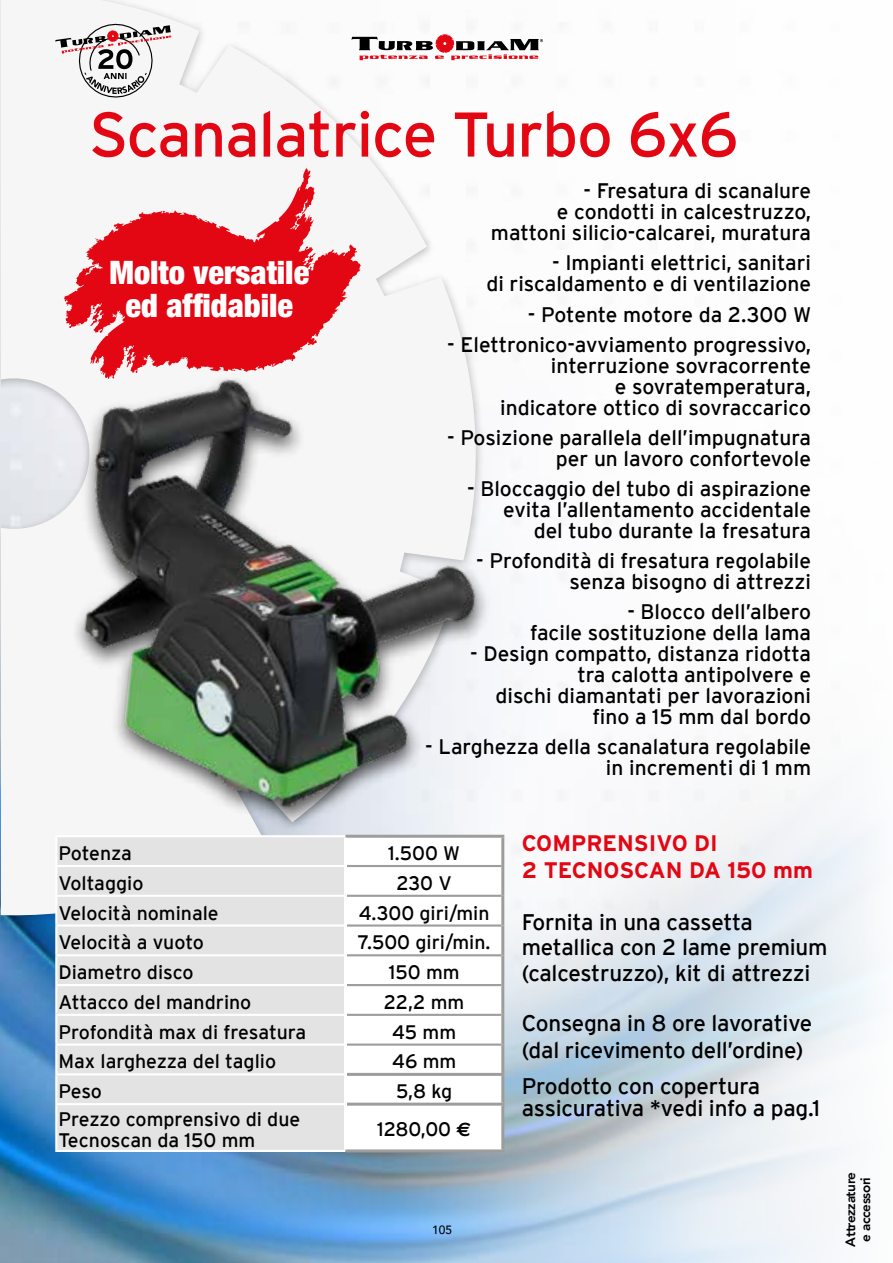
<style>
.page{position:relative;width:893px;height:1263px;background:#fff}
.page>*{position:absolute;margin:0;border:0;box-sizing:border-box;transform-origin:0 0}
.t1{font:63px "Interstate";letter-spacing:-.02em;color:#e30613}
.t2{font:900 condensed 32.4px/32.4px "Helvetica Neue";color:#fff;text-align:center}
.t3{font:22.5px/25.5px "Interstate";letter-spacing:-.01em;color:#000}
.t4{font:700 22.5px/27px "Interstate";color:#e30613}
.t5{font:21px/21px "Interstate";color:#000;text-align:right}
.t6{font:19.5px/21px "Interstate";color:#000}
.t7{font:800 13.5px/15px "Avenir";letter-spacing:-.03em;color:#000;text-align:center}
.t8{font:500 12px "Avenir";color:#000}
.s1{font-family:"Euro Sans";font-weight:700}
</style>
<div class="page">
<img style="left:0;top:0;width:874px;height:1263px">
<div style="left:1px;top:0;width:478px;height:916px;background:#f6f6f6"></div>
<div style="left:57px;top:856px;width:288px;height:294px;background:#e3e3e3"></div>
<svg style="left:347px;top:856px;width:154px;height:293px"></svg>
<hr style="left:55px;top:837px;width:2px;height:28px;background:#fff">
<hr style="left:55px;top:867px;width:2px;height:28px;background:#fff">
<hr style="left:55px;top:897px;width:2px;height:27px;background:#fff">
<hr style="left:55px;top:926px;width:2px;height:28px;background:#fff">
<hr style="left:55px;top:956px;width:2px;height:28px;background:#fff">
<hr style="left:55px;top:986px;width:2px;height:28px;background:#fff">
<hr style="left:55px;top:1016px;width:2px;height:27px;background:#fff">
<hr style="left:55px;top:1046px;width:2px;height:27px;background:#fff">
<hr style="left:55px;top:1075px;width:2px;height:28px;background:#fff">
<hr style="left:55px;top:1105px;width:2px;height:45px;background:#fff">
<hr style="left:55px;top:865px;width:289px;height:2px;background:#fff">
<hr style="left:55px;top:895px;width:289px;height:2px;background:#fff">
<hr style="left:55px;top:924px;width:289px;height:2px;background:#fff">
<hr style="left:55px;top:954px;width:289px;height:2px;background:#fff">
<hr style="left:55px;top:984px;width:289px;height:2px;background:#fff">
<hr style="left:55px;top:1014px;width:289px;height:2px;background:#fff">
<hr style="left:55px;top:1043px;width:289px;height:3px;background:#fff">
<hr style="left:55px;top:1073px;width:289px;height:2px;background:#fff">
<hr style="left:55px;top:1103px;width:289px;height:2px;background:#fff">
<hr style="left:55px;top:1150px;width:290px;height:2px;background:#fff">
<hr style="left:347px;top:865px;width:154px;height:2px;background:#9d9d9c">
<hr style="left:347px;top:895px;width:154px;height:2px;background:#9d9d9c">
<hr style="left:347px;top:924px;width:154px;height:2px;background:#9d9d9c">
<hr style="left:347px;top:954px;width:154px;height:2px;background:#9d9d9c">
<hr style="left:347px;top:984px;width:154px;height:2px;background:#9d9d9c">
<hr style="left:347px;top:1014px;width:154px;height:2px;background:#9d9d9c">
<hr style="left:347px;top:1043px;width:154px;height:3px;background:#9d9d9c">
<hr style="left:501px;top:838px;width:3px;height:28px;background:#9d9d9c">
<hr style="left:501px;top:866px;width:3px;height:30px;background:#9d9d9c">
<hr style="left:501px;top:896px;width:3px;height:29px;background:#9d9d9c">
<hr style="left:501px;top:925px;width:3px;height:30px;background:#9d9d9c">
<hr style="left:501px;top:955px;width:3px;height:30px;background:#9d9d9c">
<hr style="left:501px;top:985px;width:3px;height:30px;background:#9d9d9c">
<hr style="left:501px;top:1015px;width:3px;height:29px;background:#9d9d9c">
<hr style="left:501px;top:1044px;width:3px;height:29px;background:#9d9d9c">
<hr style="left:347px;top:1073px;width:157px;height:3px;background:#9d9d9c">
<hr style="left:501px;top:1076px;width:3px;height:27px;background:#9d9d9c">
<hr style="left:347px;top:1103px;width:157px;height:3px;background:#9d9d9c">
<hr style="left:501px;top:1106px;width:3px;height:43px;background:#9d9d9c">
<hr style="left:345px;top:1149px;width:159px;height:3px;background:#9d9d9c">
<hr style="left:344px;top:838px;width:3px;height:28px;background:#fff">
<hr style="left:344px;top:866px;width:3px;height:30px;background:#fff">
<hr style="left:344px;top:896px;width:3px;height:29px;background:#fff">
<hr style="left:344px;top:925px;width:3px;height:30px;background:#fff">
<hr style="left:344px;top:955px;width:3px;height:30px;background:#fff">
<hr style="left:344px;top:985px;width:3px;height:30px;background:#fff">
<hr style="left:344px;top:1015px;width:3px;height:29px;background:#fff">
<hr style="left:344px;top:1044px;width:3px;height:30px;background:#fff">
<hr style="left:344px;top:1074px;width:3px;height:30px;background:#fff">
<hr style="left:344px;top:1104px;width:3px;height:45px;background:#fff">
<svg style="left:351px;top:34px;width:192px;height:26px"></svg>
<img style="left:21px;top:353px;width:495px;height:503px">
<svg style="left:64px;top:167px;width:297px;height:212px;fill:#e30613"></svg>
<svg style="left:55px;top:18px;width:116px;height:84px"></svg>
<h1 class="t1" style="left:89px;top:99px;width:651px">Scanalatrice Turbo 6x6</h1>
<p class="t5" style="left:491px;top:180px;width:322px">- Fresatura di scanalure<br>e condotti in calcestruzzo, mattoni silicio-calcarei, muratura</p>
<p class="t5" style="left:486px;top:252px;width:326px">- Impianti elettrici, sanitari<br>di riscaldamento e di ventilazione</p>
<p class="t5" style="left:528px;top:303px;width:285px">- Potente motore da 2.300 W</p>
<p class="t5" style="left:447px;top:333px;width:365px">- Elettronico-avviamento progressivo, interruzione sovracorrente<br>e sovratemperatura,<br>indicatore ottico di sovraccarico</p>
<p class="t5" style="left:447px;top:426px;width:365px">- Posizione parallela dell’impugnatura per un lavoro confortevole</p>
<p class="t5" style="left:467px;top:477px;width:345px">- Bloccaggio del tubo di aspirazione evita l’allentamento accidentale<br>del tubo durante la fresatura</p>
<p class="t5" style="left:476px;top:549px;width:336px">- Profondità di fresatura regolabile senza bisogno di attrezzi</p>
<p class="t5" style="left:530px;top:600px;width:282px">- Blocco dell’albero<br>facile sostituzione della lama</p>
<p class="t5" style="left:470px;top:642px;width:342px">- Design compatto, distanza ridotta tra calotta antipolvere e<br>dischi diamantati per lavorazioni fino a 15 mm dal bordo</p>
<p class="t5" style="left:425px;top:735px;width:387px">- Larghezza della scanalatura regolabile in incrementi di 1 mm</p>
<h2 class="t2" style="left:109px;top:256px;width:201px">Molto versatile ed affidabile</h2>
<p class="t6" style="left:58px;top:842px;width:75px">Potenza</p>
<p class="t6" style="left:388px;top:842px;width:73px">1.500 W</p>
<p class="t6" style="left:58px;top:872px;width:87px">Voltaggio</p>
<p class="t6" style="left:397px;top:872px;width:57px">230 V</p>
<p class="t6" style="left:58px;top:902px;width:162px">Velocità nominale</p>
<p class="t6" style="left:359px;top:902px;width:132px">4.300 giri/min</p>
<p class="t6" style="left:58px;top:932px;width:147px">Velocità a vuoto</p>
<p class="t6" style="left:358px;top:932px;width:134px">7.500 giri/min.</p>
<p class="t6" style="left:58px;top:961px;width:137px">Diametro disco</p>
<p class="t6" style="left:389px;top:961px;width:72px">150 mm</p>
<p class="t6" style="left:58px;top:991px;width:194px">Attacco del mandrino</p>
<p class="t6" style="left:384px;top:991px;width:82px">22,2 mm</p>
<p class="t6" style="left:58px;top:1021px;width:249px">Profondità max di fresatura</p>
<p class="t6" style="left:392px;top:1021px;width:65px">45 mm</p>
<p class="t6" style="left:58px;top:1051px;width:219px">Max larghezza del taglio</p>
<p class="t6" style="left:392px;top:1051px;width:66px">46 mm</p>
<p class="t6" style="left:58px;top:1080px;width:45px">Peso</p>
<p class="t6" style="left:396px;top:1080px;width:58px">5,8 kg</p>
<p class="t6" style="left:58px;top:1108px;width:243px">Prezzo comprensivo di due<br>Tecnoscan da 150 mm</p>
<p class="t6" style="left:377px;top:1119px;width:95px">1280,00 <span class="s1">E</span></p>
<p class="t8" style="left:432px;top:1219px;width:22px">105</p>
<p class="t4" style="left:522px;top:829px;width:293px">COMPRENSIVO DI<br>2 TECNOSCAN DA 150 mm</p>
<p class="t3" style="left:522px;top:909px;width:307px">Fornita in una cassetta metallica con 2 lame premium (calcestruzzo), kit di attrezzi</p>
<p class="t3" style="left:522px;top:1009px;width:292px;line-height:27px">Consegna in 8 ore lavorative (dal ricevimento dell’ordine)</p>
<p class="t3" style="left:522px;top:1074px;width:300px;line-height:22.5px">Prodotto con copertura assicurativa *vedi info a pag.1</p>
<p class="t7" style="left:843px;top:1246px;width:76px;rotate:-90deg">Attrezzature e accessori</p>
</div>
